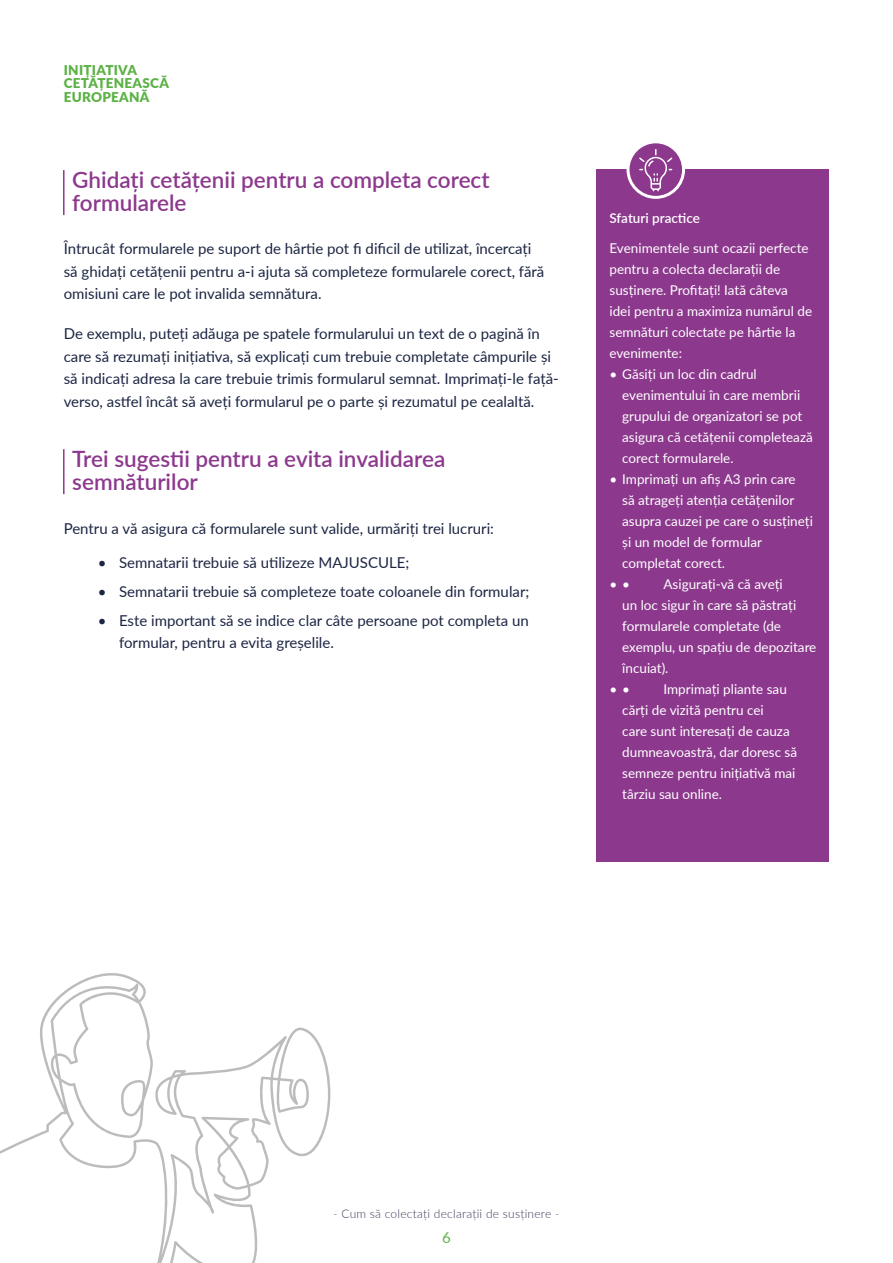
<style>
.page{position:relative;width:893px;height:1263px;background:#fff}
.page>*{position:absolute;margin:0;border:0;box-sizing:border-box;transform-origin:0 0}
.t1{font:600 22.5px/22.5px "Lato";color:#8c388d}
.t2{font:15px/22.5px "Lato";color:#1c2543}
.t3{font:15px "Lato";color:#5cb246}
.t4{font:13.5px/21px "Lato";color:#fff}
.t5{font:900 13.5px/13.5px "Lato";letter-spacing:.02em;color:#5cb246}
.t6{font:600 13.5px "Lato";color:#fff}
.t7{font:300 12px "Lato";letter-spacing:.02em;color:#3c3e5c}
</style>
<div class="page">
<hr style="left:63px;top:170px;width:2px;height:45px;background:#8c388d">
<hr style="left:63px;top:449px;width:2px;height:45px;background:#8c388d">
<div style="left:597px;top:170px;width:232px;height:692px;background:#8c388d"></div>
<svg style="left:628px;top:142px;width:55px;height:55px"></svg>
<div style="left:626px;top:140px;width:59px;height:59px;border:3px solid #fff;border-radius:50%"></div>
<svg style="left:639px;top:149px;width:33px;height:42px"></svg>
<svg style="left:0;top:973px;width:331px;height:290px"></svg>
<p class="t5" style="left:64px;top:62px;width:107px">INIȚIATIVA<br>CETĂȚENEASCĂ<br>EUROPEANĂ</p>
<h1 class="t1" style="left:72px;top:168px;width:419px">Ghidați cetățenii pentru a completa corect formularele</h1>
<p class="t2" style="left:64px;top:237px;width:482px">Întrucât formularele pe suport de hârtie pot fi dificil de utilizat, încercați să ghidați cetățenii pentru a-i ajuta să completeze formularele corect, fără omisiuni care le pot invalida semnătura.</p>
<p class="t2" style="left:64px;top:322px;width:496px">De exemplu, puteți adăuga pe spatele formularului un text de o pagină în care să rezumați inițiativa, să explicați cum trebuie completate câmpurile și să indicați adresa la care trebuie trimis formularul semnat. Imprimați-le față&shy;verso, astfel încât să aveți formularul pe o parte și rezumatul pe cealaltă.</p>
<h1 class="t1" style="left:72px;top:447px;width:375px">Trei sugestii pentru a evita invalidarea semnăturilor</h1>
<p class="t2" style="left:64px;top:516px;width:432px">Pentru a vă asigura că formularele sunt valide, urmăriți trei lucruri:</p>
<p class="t2" style="left:98px;top:550px;width:313px">• Semnatarii trebuie să utilizeze MAJUSCULE;</p>
<p class="t2" style="left:98px;top:579px;width:433px">• Semnatarii trebuie să completeze toate coloanele din formular;</p>
<p class="t2" style="left:119px;top:608px;width:411px;text-indent:-21px">• Este important să se indice clar câte persoane pot completa un formular, pentru a evita greșelile.</p>
<p class="t6" style="left:609px;top:208px;width:92px">Sfaturi practice</p>
<p class="t4" style="left:609px;top:236px;width:204px">Evenimentele sunt ocazii perfecte pentru a colecta declarații de susținere. Profitați! Iată câteva idei pentru a maximiza numărul de semnături colectate pe hârtie la evenimente:</p>
<p class="t4" style="left:622px;top:363px;width:192px;text-indent:-13px">• Găsiți un loc din cadrul evenimentului în care membrii grupului de organizatori se pot asigura că cetățenii completează corect formularele.</p>
<p class="t4" style="left:622px;top:468px;width:192px;text-indent:-13px">• Imprimați un afiș A3 prin care<br>să atrageți atenția cetățenilor asupra cauzei pe care o susțineți și un model de formular completat corect.</p>
<p class="t4" style="left:609px;top:573px;width:22px">• •</p>
<p class="t4" style="left:622px;top:573px;width:196px;text-indent:41px">Asigurați-vă că aveți<br>un loc sigur în care să păstrați formularele completate (de exemplu, un spațiu de depozitare încuiat).</p>
<p class="t4" style="left:609px;top:678px;width:22px">• •</p>
<p class="t4" style="left:622px;top:678px;width:176px;text-indent:41px">Imprimați pliante sau cărți de vizită pentru cei<br>care sunt interesați de cauza dumneavoastră, dar doresc să semneze pentru inițiativă mai târziu sau online.</p>
<p class="t7" style="left:333px;top:1206px;width:228px">- Cum să colectați declarații de susținere -</p>
<p class="t3" style="left:442px;top:1227px;width:10px">6</p>
</div>
